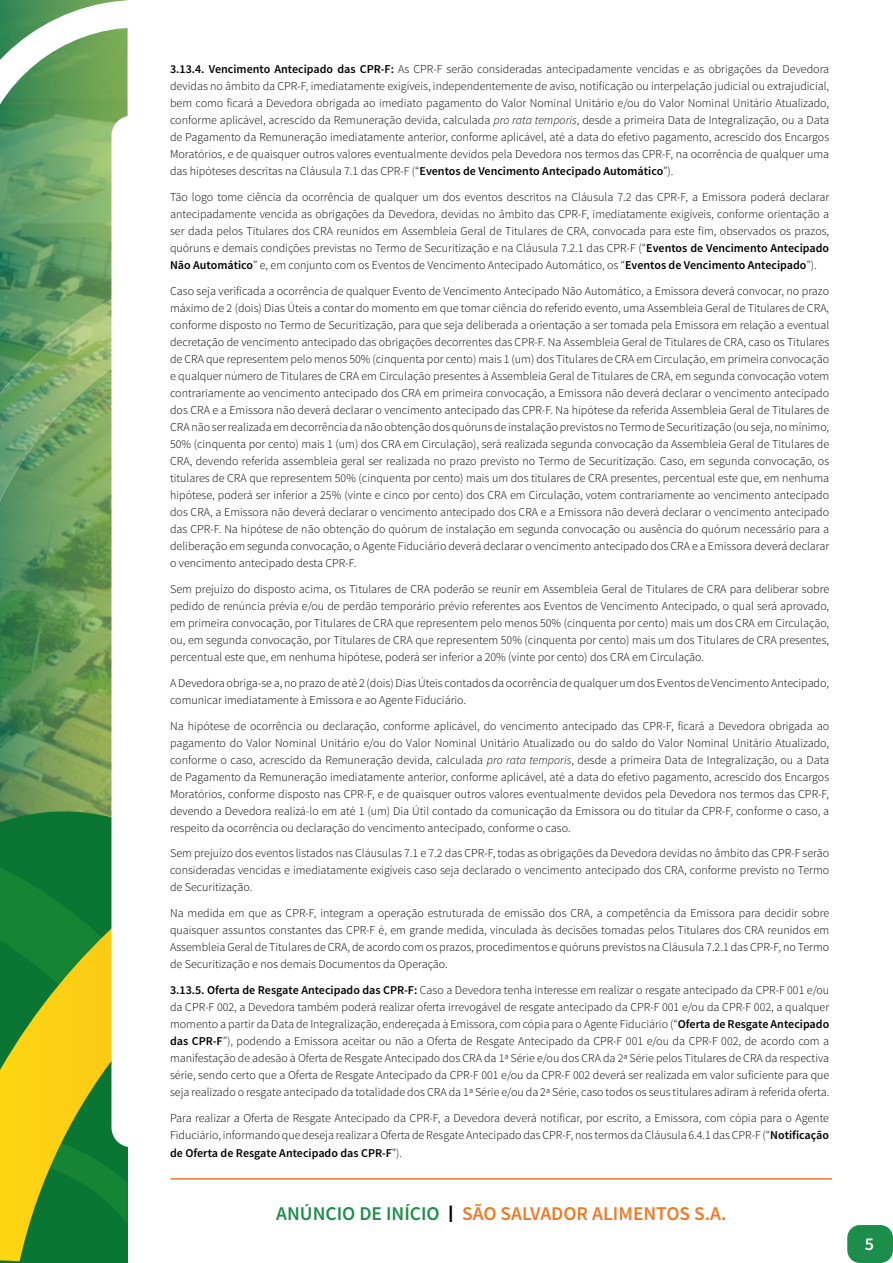
<style>
.page{position:relative;width:893px;height:1263px;background:#fff}
.page>*{position:absolute;margin:0;border:0;box-sizing:border-box;transform-origin:0 0}
.t1{font:600 19.5px "Source Sans Pro";color:#ef7925}
.t2{font:600 18px "Source Sans Pro";color:#fff}
.t3{font:300 12px/17px "Source Sans Pro";color:#000;text-align:justify}
.s1{font-weight:600}
.s2{font-style:italic}
.s3{color:#1d8d4b}
.s4{font-family:"ITC Avant Garde Pro";font-weight:500;color:#000}
</style>
<div class="page">
<div style="left:847px;top:1225px;width:46px;height:38px;background:#1d8d4b;border-radius:13px"></div>
<hr style="left:171px;top:1178px;width:661px;height:2px;background:#ef7925">
<img style="left:0;top:156px;width:111px;height:655px">
<svg style="left:0;top:0;width:128px;height:156px"></svg>
<img style="left:0;top:290px;width:111px;height:211px">
<svg style="left:0;top:811px;width:128px;height:450px;background:#659928"></svg>
<div style="left:111px;top:116px;width:55px;height:1031px;background:#fff;border-radius:20px"></div>
<p class="t3" style="left:170px;top:60px;width:661px"><span class="s1">3.13.4. Vencimento Antecipado das CPR-F:</span> As CPR-F serão consideradas antecipadamente vencidas e as obrigaç ões da Devedora devidas no âmbito da CPR-F, imediatamente exigíveis, independentemente de aviso, notificação ou interpelação judicial ou extrajudicial, bem como ficará a Devedora obrigada ao imediato pagamento do Valor Nominal Unitário e/ou do Valor Nominal Unitário Atualizado, conforme aplicável, acrescido da Remuneração devida, calculada <span class="s2">pro rata temporis</span>, desde a primeira Data de Integralização, ou a Data de Pagamento da Remuneração imediatamente anterior, conforme aplicável, até a data do efetivo pagamento, acrescido dos Encargos Morat órios, e de quaisquer outros valores eventualmente devidos pela Devedora nos termos das CPR-F, na ocorrência de qualquer uma das hipóteses descritas na Cláusula 7.1 das CPR-F (“<span class="s1">Eventos de Vencimento Antecipado Automático</span>”).</p>
<p class="t3" style="left:170px;top:189px;width:661px">Tão logo tome ciência da ocorrência de qualquer um dos eventos descritos na Cláusula 7.2 das CPR-F, a Emissora poderá declarar antecipadamente vencida as obrigaç ões da Devedora, devidas no âmbito das CPR-F, imediatamente exigíveis, conforme orientação a ser dada pelos Titulares dos CRA reunidos em Assembleia Geral de Titulares de CRA, convocada para este fim, observados os prazos, quóruns e demais condiç ões previstas no Termo de Securitização e na Cláusula 7.2.1 das CPR-F (“<span class="s1">Eventos de Vencimento Antecipado Não Automático</span>” e, em conjunto com os Eventos de Vencimento Antecipado Automático, os “<span class="s1">Eventos de Vencimento Antecipado</span>”).</p>
<p class="t3" style="left:170px;top:283px;width:661px">Caso seja verificada a ocorrência de qualquer Evento de Vencimento Antecipado Não Automático, a Emissora deverá convocar, no prazo máximo de 2 (dois) Dias Úteis a contar do momento em que tomar ciência do referido evento, uma Assembleia Geral de Titulares de CRA, conforme disposto no Termo de Securitização, para que seja deliberada a orientação a ser tomada pela Emissora em relação a eventual decretação de vencimento antecipado das obrigaç ões decorrentes das CPR-F. Na Assembleia Geral de Titulares de CRA, caso os Titulares de CRA que representem pelo menos 50% (cinquenta por cento) mais 1 (um) dos Titulares de CRA em Circulação, em primeira convocação e qualquer número de Titulares de CRA em Circulação presentes à Assembleia Geral de Titulares de CRA, em segunda convocação votem contrariamente ao vencimento antecipado dos CRA em primeira convocação, a Emissora não deverá declarar o vencimento antecipado dos CRA e a Emissora não deverá declarar o vencimento antecipado das CPR-F. Na hipótese da referida Assembleia Geral de Titulares de CRA não ser realizada em decorrência da não obtenção dos quóruns de instalação previstos no Termo de Securitização (ou seja, no mínimo, 50% (cinquenta por cento) mais 1 (um) dos CRA em Circulação), será realizada segunda convocação da Assembleia Geral de Titulares de CRA, devendo referida assembleia geral ser realizada no prazo previsto no Termo de Securitização. Caso, em segunda convocação, os titulares de CRA que representem 50% (cinquenta por cento) mais um dos titulares de CRA presentes, percentual este que, em nenhuma hipótese, poderá ser inferior a 25% (vinte e cinco por cento) dos CRA em Circulação, votem contrariamente ao vencimento antecipado dos CRA, a Emissora não deverá declarar o vencimento antecipado dos CRA e a Emissora não deverá declarar o vencimento antecipado das CPR-F. Na hipótese de não obtenção do quórum de instalação em segunda convocação ou ausência do quórum necessário para a deliberação em segunda convocação, o Agente Fiduciário deverá declarar o vencimento antecipado dos CRA e a Emissora deverá declarar</p>
<p class="t3" style="left:170px;top:554px;width:188px">o vencimento antecipado desta CPR-F.</p>
<p class="t3" style="left:170px;top:580px;width:661px">Sem prejuízo do disposto acima, os Titulares de CRA poderão se reunir em Assembleia Geral de Titulares de CRA para deliberar sobre pedido de renúncia prévia e/ou de perdão temporário prévio referentes aos Eventos de Vencimento Antecipado, o qual será aprovado, em primeira convocação, por Titulares de CRA que representem pelo menos 50% (cinquenta por cento) mais um dos CRA em Circulação, ou, em segunda convocação, por Titulares de CRA que representem 50% (cinquenta por cento) mais um dos Titulares de CRA presentes, percentual este que, em nenhuma hipótese, poderá ser inferior a 20% (vinte por cento) dos CRA em Circulação.</p>
<p class="t3" style="left:170px;top:674px;width:660px">A Devedora obriga-se a, no prazo de até 2 (dois) Dias Úteis contados da ocorrência de qualquer um dos Eventos de Vencimento Antecipado, comunicar imediatamente à Emissora e ao Agente Fiduciário.</p>
<p class="t3" style="left:170px;top:717px;width:661px">Na hipótese de ocorrência ou declaração, conforme aplicável, do vencimento antecipado das CPR-F, ficará a Devedora obrigada ao pagamento do Valor Nominal Unitário e/ou do Valor Nominal Unitário Atualizado ou do saldo do Valor Nominal Unitário Atualizado, conforme o caso, acrescido da Remuneração devida, calculada <span class="s2">pro rata temporis</span>, desde a primeira Data de Integralização, ou a Data de Pagamento da Remuneração imediatamente anterior, conforme aplicável, até a data do efetivo pagamento, acrescido dos Encargos Morat órios, conforme disposto nas CPR-F, e de quaisquer outros valores eventualmente devidos pela Devedora nos termos das CPR-F, devendo a Devedora realizá-lo em até 1 (um) Dia Útil contado da comunicação da Emissora ou do titular da CPR-F, conforme o caso, a respeito da ocorrência ou declaração do vencimento antecipado, conforme o caso.</p>
<p class="t3" style="left:170px;top:845px;width:661px">Sem prejuízo dos eventos listados nas Cláusulas 7.1 e 7.2 das CPR-F, todas as obrigaç ões da Devedora devidas no âmbito das CPR-F serão consideradas vencidas e imediatamente exigíveis caso seja declarado o vencimento antecipado dos CRA, conforme previsto no Termo de Securitização.</p>
<p class="t3" style="left:170px;top:905px;width:661px">Na medida em que as CPR-F, integram a operação estruturada de emissão dos CRA, a competência da Emissora para decidir sobre quaisquer assuntos constantes das CPR-F é, em grande medida, vinculada às decisões tomadas pelos Titulares dos CRA reunidos em Assembleia Geral de Titulares de CRA, de acordo com os prazos, procedimentos e quóruns previstos na Cláusula 7.2.1 das CPR-F, no Termo de Securitização e nos demais Documentos da Operação.</p>
<p class="t3" style="left:170px;top:982px;width:661px"><span class="s1">3.13.5. Oferta de Resgate Antecipado das CPR-F:</span> Caso a Devedora tenha interesse em realizar o resgate antecipado da CPR-F 001 e/ou da CPR-F 002, a Devedora também poderá realizar oferta irrevogável de resgate antecipado da CPR-F 001 e/ou da CPR-F 002, a qualquer momento a partir da Data de Integralização, endereçada à Emissora, com c ópia para o Agente Fiduciário (“<span class="s1">Oferta de Resgate Antecipado das CPR-F</span>”), podendo a Emissora aceitar ou não a Oferta de Resgate Antecipado da CPR-F 001 e/ou da CPR-F 002, de acordo com a manifestação de adesão à Oferta de Resgate Antecipado dos CRA da 1ª Série e/ou dos CRA da 2ª Série pelos Titulares de CRA da respectiva série, sendo certo que a Oferta de Resgate Antecipado da CPR-F 001 e/ou da CPR-F 002 deverá ser realizada em valor suficiente para que seja realizado o resgate antecipado da totalidade dos CRA da 1ª Série e/ou da 2ª Série, caso todos os seus titulares adiram à referida oferta.</p>
<p class="t3" style="left:170px;top:1110px;width:660px">Para realizar a Oferta de Resgate Antecipado da CPR-F, a Devedora deverá notificar, por escrito, a Emissora, com c ópia para o Agente Fiduciário, informando que deseja realizar a Oferta de Resgate Antecipado das CPR-F, nos termos da Cláusula 6.4.1 das CPR-F (“<span class="s1">Notificação de Oferta de Resgate Antecipado das CPR-F</span>”).</p>
<h1 class="t1" style="left:276px;top:1201px;width:452px"><span class="s3">ANÚNCIO DE INÍCIO</span> <span class="s4">|</span> SÃO SALVADOR ALIMENTOS S.A.</h1>
<h2 class="t2" style="left:865px;top:1232px;width:11px">5</h2>
</div>
